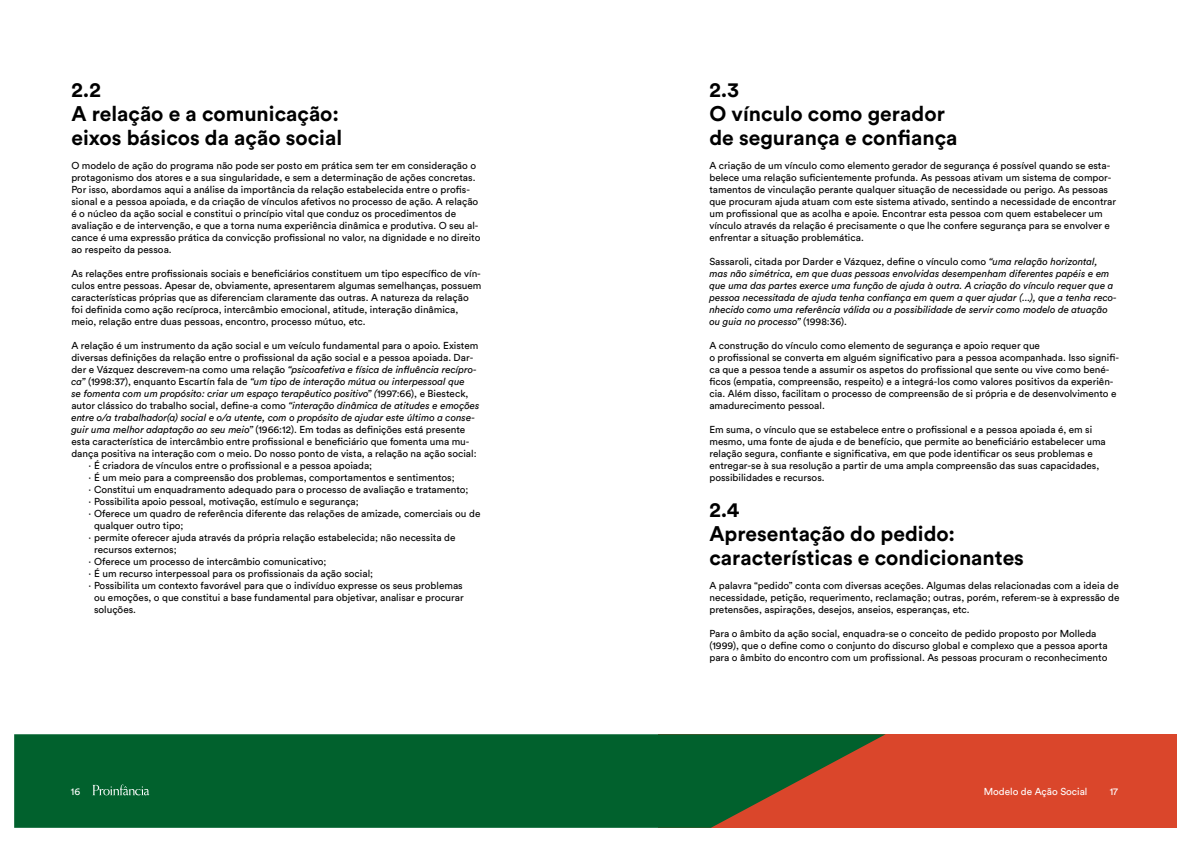
<style>
.page{position:relative;width:1191px;height:842px;background:#fff}
.page>*{position:absolute;margin:0;border:0;box-sizing:border-box;transform-origin:0 0}
.t1{font:700 21px/24px "Circular Std";color:#000}
.t2{font:10px/12px "Circular Std";color:#000}
.t3{font:italic 10px/12px "Circular Std";color:#000}
.t4{font:10px "Circular Std";color:#fff}
.s1{font-style:normal}
.s2{font-style:italic}
</style>
<div class="page">
<div style="left:658px;top:734px;width:518px;height:94px;background:#da462b"></div>
<svg style="left:14px;top:734px;width:871px;height:94px;background:#175e2d"></svg>
<svg style="left:93px;top:784px;width:56px;height:11px"></svg>
<h1 class="t1" style="left:71px;top:77px;width:272px">2.2<br>A relação e a comunicação: eixos básicos da ação social</h1>
<p class="t2" style="left:71px;top:159px;width:410px">O modelo de ação do programa não pode ser posto em prática sem ter em consideração o protagonismo dos atores e a sua singularidade, e sem a determinação de ações concretas.<br>Por isso, abordamos aqui a análise da importância da relação estabelecida entre o profis&shy;sional e a pessoa apoiada, e da criação de vínculos afetivos no processo de ação. A relação é o núcleo da ação social e constitui o princípio vital que conduz os procedimentos de avaliação e de intervenção, e que a torna numa experiência dinâmica e produtiva. O seu al&shy;cance é uma expressão prática da convicção profissional no valor, na dignidade e no direito ao respeito da pessoa.</p>
<p class="t2" style="left:71px;top:267px;width:412px">As relações entre profissionais sociais e beneficiários constituem um tipo específico de vín&shy;culos entre pessoas. Apesar de, obviamente, apresentarem algumas semelhanças, possuem características próprias que as diferenciam claramente das outras. A natureza da relação foi definida como ação recíproca, intercâmbio emocional, atitude, interação dinâmica, meio, relação entre duas pessoas, encontro, processo mútuo, etc.</p>
<p class="t2" style="left:71px;top:339px;width:408px">A relação é um instrumento da ação social e um veículo fundamental para o apoio. Existem</p>
<p class="t2" style="left:71px;top:351px;width:403px">diversas definições da relação entre o profissional da ação social e a pessoa apoiada. Dar-</p>
<p class="t3" style="left:71px;top:363px;width:407px"><span class="s1">der e Vázquez descrevem-na como uma relação</span> “psicoafetiva e física de influência recípro-</p>
<p class="t3" style="left:71px;top:375px;width:395px">ca” <span class="s1">(1998:37), enquanto Escartín fala de</span> “um tipo de interação mútua ou interpessoal que</p>
<p class="t3" style="left:71px;top:387px;width:399px">se fomenta com um propósito: criar um espaço terapêutico positivo” (<span class="s1">1997:66), e Biesteck,</span></p>
<p class="t2" style="left:71px;top:399px;width:409px">autor clássico do trabalho social, define-a como <span class="s2">“interação dinâmica de atitudes e emoções</span></p>
<p class="t3" style="left:71px;top:411px;width:405px">entre o/a trabalhador(a) social e o/a utente, com o propósito de ajudar este último a conse-</p>
<p class="t2" style="left:71px;top:423px;width:395px"><span class="s2">guir uma melhor adaptação ao seu meio”</span> (1966:12). Em todas as definições está presente</p>
<p class="t2" style="left:71px;top:435px;width:400px">esta característica de intercâmbio entre profissional e beneficiário que fomenta uma mu-</p>
<p class="t2" style="left:71px;top:447px;width:407px">dança positiva na interação com o meio. Do nosso ponto de vista, a relação na ação social:</p>
<p class="t2" style="left:88px;top:459px;width:285px">· É criadora de vínculos entre o profissional e a pessoa apoiada;</p>
<p class="t2" style="left:88px;top:471px;width:368px">· É um meio para a compreensão dos problemas, comportamentos e sentimentos;</p>
<p class="t2" style="left:88px;top:483px;width:382px">· Constitui um enquadramento adequado para o processo de avaliação e tratamento;</p>
<p class="t2" style="left:88px;top:495px;width:272px">· Possibilita apoio pessoal, motivação, estímulo e segurança;</p>
<p class="t2" style="left:88px;top:507px;width:393px">· Oferece um quadro de referência diferente das relações de amizade, comerciais ou de</p>
<p class="t2" style="left:94px;top:519px;width:91px">qualquer outro tipo;</p>
<p class="t2" style="left:88px;top:531px;width:368px">· permite oferecer ajuda através da própria relação estabelecida; não necessita de</p>
<p class="t2" style="left:94px;top:543px;width:84px">recursos externos;</p>
<p class="t2" style="left:88px;top:555px;width:240px">· Oferece um processo de intercâmbio comunicativo;</p>
<p class="t2" style="left:88px;top:567px;width:286px">· É um recurso interpessoal para os profissionais da ação social;</p>
<p class="t2" style="left:88px;top:579px;width:376px">· Possibilita um contexto favorável para que o indivíduo expresse os seus problemas</p>
<p class="t2" style="left:94px;top:591px;width:371px">ou emoções, o que constitui a base fundamental para objetivar, analisar e procurar</p>
<p class="t2" style="left:94px;top:603px;width:43px">soluções.</p>
<h1 class="t1" style="left:709px;top:77px;width:250px">2.3<br>O vínculo como gerador de segurança e confiança</h1>
<p class="t2" style="left:709px;top:159px;width:408px">A criação de um vínculo como elemento gerador de segurança é possível quando se esta&shy;belece uma relação suficientemente profunda. As pessoas ativam um sistema de compor&shy;tamentos de vinculação perante qualquer situação de necessidade ou perigo. As pessoas que procuram ajuda atuam com este sistema ativado, sentindo a necessidade de encontrar um profissional que as acolha e apoie. Encontrar esta pessoa com quem estabelecer um vínculo através da relação é precisamente o que lhe confere segurança para se envolver e enfrentar a situação problemática.</p>
<p class="t3" style="left:709px;top:255px;width:409px"><span class="s1">Sassaroli, citada por Darder e Vázquez, define o vínculo como</span> “uma relação horizontal, mas não simétrica, em que duas pessoas envolvidas desempenham diferentes papéis e em que uma das partes exerce uma função de ajuda à outra. A criação do vínculo requer que a pessoa necessitada de ajuda tenha confiança em quem a quer ajudar (...), que a tenha reco&shy;nhecido como uma referência válida ou a possibilidade de servir como modelo de atuação ou guia no processo” <span class="s1">(1998:36).</span></p>
<p class="t2" style="left:709px;top:339px;width:411px">A construção do vínculo como elemento de segurança e apoio requer que<br>o profissional se converta em alguém significativo para a pessoa acompanhada. Isso signifi&shy;ca que a pessoa tende a assumir os aspetos do profissional que sente ou vive como bené&shy;ficos (empatia, compreensão, respeito) e a integrá-los como valores positivos da experiên&shy;cia. Além disso, facilitam o processo de compreensão de si própria e de desenvolvimento e amadurecimento pessoal.</p>
<p class="t2" style="left:709px;top:423px;width:398px">Em suma, o vínculo que se estabelece entre o profissional e a pessoa apoiada é, em si mesmo, uma fonte de ajuda e de benefício, que permite ao beneficiário estabelecer uma relação segura, confiante e significativa, em que pode identificar os seus problemas e entregar-se à sua resolução a partir de uma ampla compreensão das suas capacidades, possibilidades e recursos.</p>
<h1 class="t1" style="left:709px;top:497px;width:316px">2.4<br>Apresentação do pedido: características e condicionantes</h1>
<p class="t2" style="left:709px;top:579px;width:411px;text-align:justify">A palavra “pedido” conta com diversas aceções. Algumas delas relacionadas com a ideia de necessidade, petição, requerimento, reclamação; outras, porém, referem-se à expressão de pretensões, aspirações, desejos, anseios, esperanças, etc.</p>
<p class="t2" style="left:709px;top:627px;width:399px">Para o âmbito da ação social, enquadra-se o conceito de pedido proposto por Molleda (1999), que o define como o conjunto do discurso global e complexo que a pessoa aporta para o âmbito do encontro com um profissional. As pessoas procuram o reconhecimento</p>
<p class="t4" style="left:71px;top:785px;width:11px">16</p>
<p class="t4" style="left:983px;top:785px;width:105px">Modelo de Ação Social</p>
<p class="t4" style="left:1109px;top:785px;width:10px">17</p>
</div>
